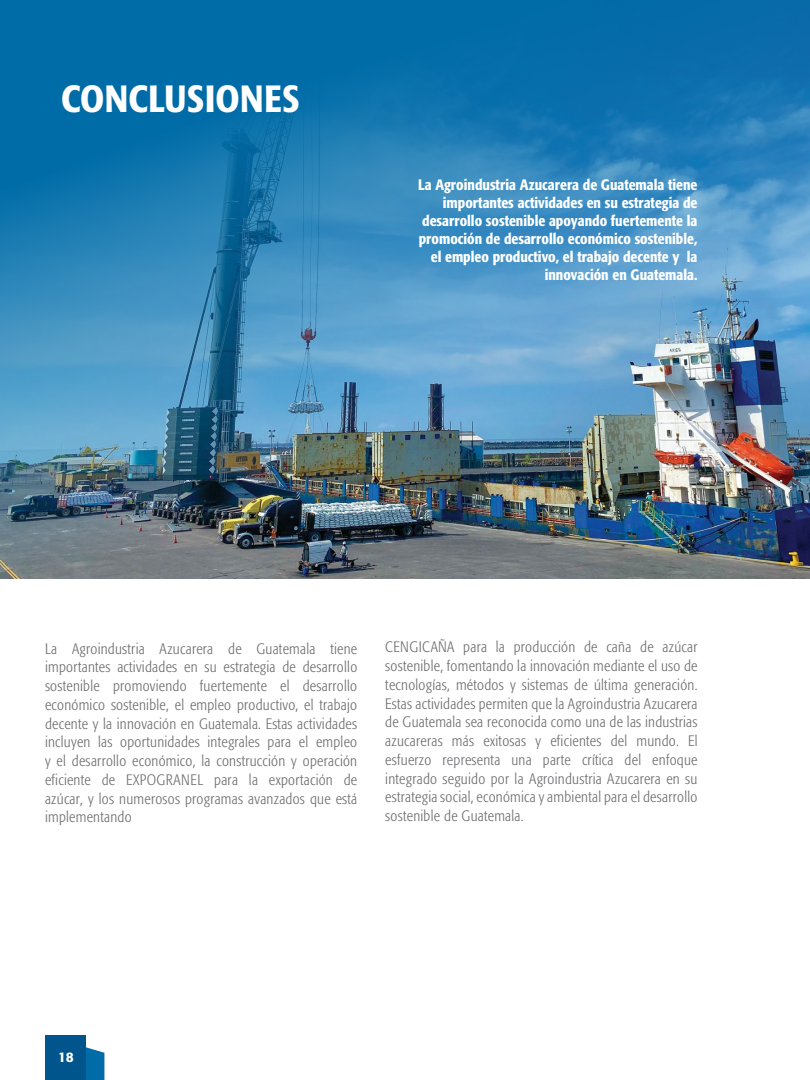
<style>
.page{position:relative;width:810px;height:1080px;background:#fff}
.page>*{position:absolute;margin:0;border:0;box-sizing:border-box;transform-origin:0 0}
.t1{font:500 condensed 37.5px "Formata";letter-spacing:.01em;color:#fff}
.t2{font:300 condensed 15px/18.8px "Formata";letter-spacing:.02em;color:#6d6e71;text-align:justify}
.t3{font:500 condensed 15px/18px "Formata";color:#fff;text-align:right}
.t4{font:500 13.75px "Formata";color:#fff}
</style>
<div class="page">
<svg style="left:86px;top:1047px;width:18px;height:33px"></svg>
<div style="left:45px;top:1035px;width:41px;height:45px;background:#00558c"></div>
<img style="left:0;top:0;width:810px;height:579px">
<h1 class="t1" style="left:61px;top:76px;width:240px">CONCLUSIONES</h1>
<p class="t3" style="left:418px;top:176px;width:281px">La Agroindustria Azucarera de Guatemala tiene importantes actividades en su estrategia de desarrollo sostenible apoyando fuertemente la promoción de desarrollo económico sostenible, el empleo productivo, el trabajo decente y la innovación en Guatemala.</p>
<p class="t2" style="left:45px;top:639px;width:314px">La Agroindustria Azucarera de Guatemala tiene importantes actividades en su estrategia de desarrollo sostenible promoviendo fuertemente el desarrollo económico sostenible, el empleo productivo, el trabajo decente y la innovación en Guatemala. Estas actividades incluyen las oportunidades integrales para el empleo y el desarrollo económico, la construcción y operación eficiente de EXPOGRANEL para la exportación de azúcar, y los numerosos programas avanzados que está implementando</p>
<p class="t2" style="left:385px;top:638px;width:314px">CENGICAÑA para la producción de caña de azúcar sostenible, fomentando la innovación mediante el uso de tecnologías, métodos y sistemas de última generación.<br>Estas actividades permiten que la Agroindustria Azucarera de Guatemala sea reconocida como una de las industrias azucareras más exitosas y eficientes del mundo. El esfuerzo representa una parte crítica del enfoque integrado seguido por la Agroindustria Azucarera en su estrategia social, económica y ambiental para el desarrollo sostenible de Guatemala.</p>
<p class="t4" style="left:58px;top:1049px;width:17px">18</p>
</div>
